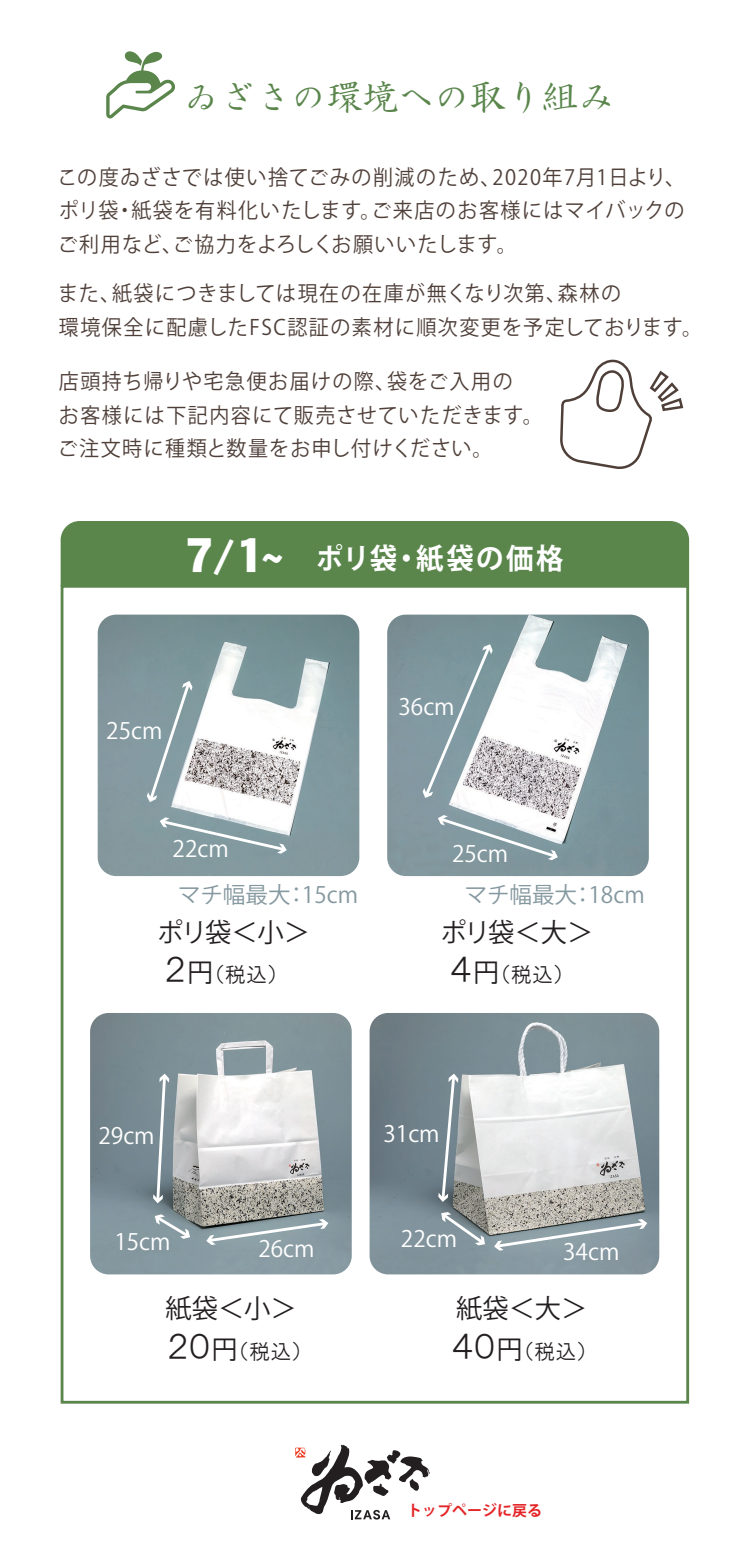
<style>
.page{position:relative;width:745px;height:1564px;background:#fff}
.page>*{position:absolute;margin:0;border:0;box-sizing:border-box;transform-origin:0 0}
.t1{font:48px "DF Gothic EB WING RKSJ H";color:#fff}
.t2{font:35.75px "HG Seikaishotai PRO";color:#5a864c}
.t3{font:700 28.75px "Koz Go Pr 6 N";letter-spacing:.09em;color:#fff;scale:.95 1}
.t4{font:26.25px "Koz Go Pr 6 N";letter-spacing:-.09em;color:#231f20}
.t5{font:22.5px "Koz Go Pr 6 N";color:#fff}
.t6{font:22.5px "Koz Go Pr 6 N";color:#84989f}
.t7{font:21.12px "HGP Gothic M";color:#231f20}
.t8{font:21px/33.8px "Koz Go Pr 6 N";letter-spacing:.075em;color:#4f3f39;scale:.95 1}
.t9{font:700 15px "Koz Go Pr 6 N";color:#e42528}
.s1{font-size:40.75px}
.s2{font-size:32.88px}
.s3{font-size:28.12px}
</style>
<div class="page">
<div style="left:60px;top:521px;width:630px;height:68px;background:#5a864c"></div>
<img style="left:98px;top:614px;width:261px;height:262px">
<img style="left:387px;top:614px;width:261px;height:262px">
<img style="left:90px;top:1013px;width:261px;height:261px">
<img style="left:369px;top:1013px;width:289px;height:261px">
<svg style="left:106px;top:51px;width:69px;height:67px"></svg>
<svg style="left:560px;top:359px;width:124px;height:110px"></svg>
<svg style="left:147px;top:680px;width:45px;height:122px;background:#98abb0"></svg>
<svg style="left:159px;top:817px;width:128px;height:36px"></svg>
<svg style="left:437px;top:815px;width:121px;height:45px"></svg>
<svg style="left:206px;top:1218px;width:122px;height:26px;background:#96a4a8"></svg>
<svg style="left:494px;top:1218px;width:153px;height:32px;background:#9ba7ab"></svg>
<svg style="left:439px;top:1211px;width:47px;height:35px;background:#8b979b"></svg>
<svg style="left:438px;top:1073px;width:20px;height:128px;background:#89979e"></svg>
<svg style="left:422px;top:643px;width:70px;height:155px;background:#95a8ae"></svg>
<svg style="left:154px;top:1213px;width:37px;height:26px"></svg>
<svg style="left:153px;top:1073px;width:16px;height:130px;background:#909ea5"></svg>
<svg style="left:295px;top:1444px;width:135px;height:75px"></svg>
<h2 class="t2" style="left:183px;top:80px;width:431px">ゐざさの環境への取り組み</h2>
<p class="t8" style="left:57px;top:160px;width:661px;text-align:justify">この度ゐざさでは使い捨てごみの削減のため、2020年7月1日より、ポリ袋・紙袋を有料化いたします。ご来店のお客様にはマイバックのご利用など、ご協力をよろしくお願いいたします。</p>
<p class="t8" style="left:58px;top:277px;width:679px">また、紙袋につきましては現在の在庫が無くなり次第、森林の<br>環境保全に配慮したFSC認証の素材に順次変更を予定しております。</p>
<p class="t8" style="left:58px;top:365px;width:512px">店頭持ち帰りや宅急便お届けの際、袋をご入用の<br>お客様には下記内容にて販売させていただきます。ご注文時に種類と数量をお申し付けください。</p>
<h1 class="t1" style="left:185px;top:530px;width:99px">7<span class="s1">/</span>1<span class="s1">~</span></h1>
<h3 class="t3" style="left:316px;top:541px;width:262px">ポリ袋・紙袋の価格</h3>
<p class="t5" style="left:106px;top:718px;width:58px">25cm</p>
<p class="t5" style="left:398px;top:694px;width:58px">36cm</p>
<p class="t5" style="left:172px;top:836px;width:58px">22cm</p>
<p class="t6" style="left:178px;top:881px;width:181px">マチ幅最大：15cm</p>
<p class="t6" style="left:464px;top:881px;width:181px">マチ幅最大：18cm</p>
<p class="t5" style="left:452px;top:840px;width:58px">25cm</p>
<p class="t4" style="left:157px;top:918px;width:154px">ポリ袋＜小＞</p>
<p class="t4" style="left:440px;top:918px;width:154px">ポリ袋＜大＞</p>
<p class="t7" style="left:164px;top:963px;width:115px"><span class="s2">２</span><span class="s3">円</span>（税込）</p>
<p class="t7" style="left:450px;top:963px;width:115px"><span class="s2">４</span><span class="s3">円</span>（税込）</p>
<p class="t5" style="left:98px;top:1122px;width:58px">29cm</p>
<p class="t5" style="left:383px;top:1121px;width:58px">31cm</p>
<p class="t5" style="left:114px;top:1228px;width:58px">15cm</p>
<p class="t5" style="left:400px;top:1225px;width:58px">22cm</p>
<p class="t5" style="left:258px;top:1236px;width:58px">26cm</p>
<p class="t5" style="left:563px;top:1238px;width:58px">34cm</p>
<p class="t4" style="left:165px;top:1293px;width:133px">紙袋＜小＞</p>
<p class="t4" style="left:456px;top:1293px;width:133px">紙袋＜大＞</p>
<p class="t7" style="left:167px;top:1340px;width:136px"><span class="s2">２０</span><span class="s3">円</span>（税込）</p>
<p class="t7" style="left:452px;top:1340px;width:136px"><span class="s2">４０</span><span class="s3">円</span>（税込）</p>
<p class="t9" style="left:407px;top:1501px;width:136px">トップページに戻る</p>
</div>
